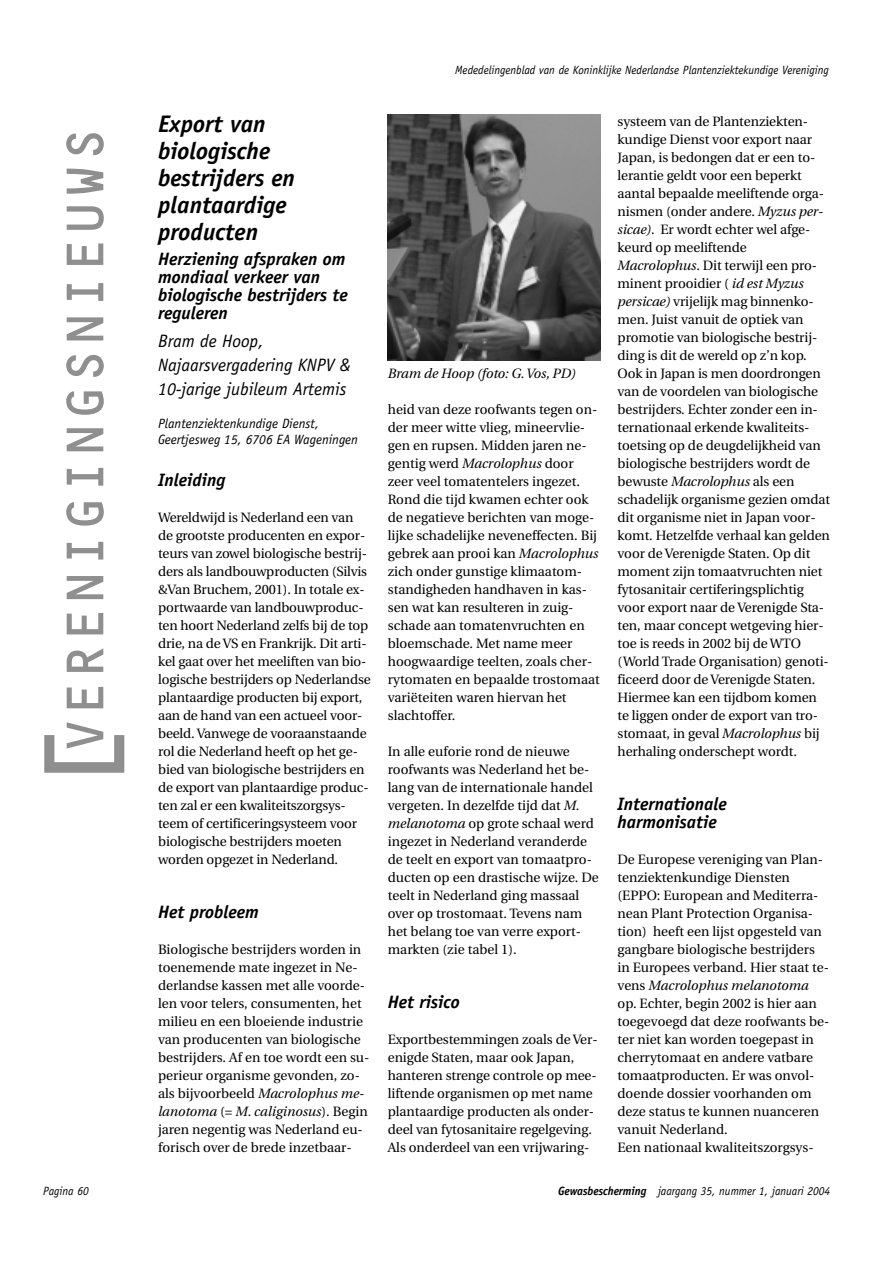
<style>
.page{position:relative;width:893px;height:1262px;background:#fff}
.page>*{position:absolute;margin:0;border:0;box-sizing:border-box;transform-origin:0 0}
.t1{font:108px "OCR C Regular";color:#8f8f8f;scale:.95 1}
.t2{font:54px "OCR C Regular";color:#8f8f8f;scale:.95 1}
.t3{font:italic 700 24px/27px "Officina Sans";color:#000}
.t4{font:italic 700 18px/18px "Officina Sans";color:#000}
.t5{font:italic 18px/24px "Officina Sans";color:#000}
.t6{font:13.5px/18px "Utopia";letter-spacing:-.005em;color:#000}
.t7{font:italic 13.5px/16.5px "Officina Sans";color:#000}
.t8{font:italic 13.5px "Utopia";color:#000}
.t9{font:italic 12px "Officina Sans";color:#000;scale:.95 1}
.s1{font-style:italic}
.s2{font-weight:700}
</style>
<div class="page">
<img style="left:388px;top:115px;width:212px;height:245px">
<h2 class="t2" style="left:66px;top:754px;width:662px;rotate:-90deg">VERENIGINGSNIEUWS</h2>
<h1 class="t1" style="left:51px;top:790px;width:79px;rotate:-90deg">[</h1>
<h3 class="t3" style="left:158px;top:113px;width:138px">Export van biologische bestrijders en plantaardige producten</h3>
<h3 class="t4" style="left:158px;top:251px;width:191px">Herziening afspraken om mondiaal verkeer van biologische bestrijders te reguleren</h3>
<h3 class="t5" style="left:158px;top:330px;width:194px">Bram de Hoop,<br>Najaarsvergadering KNPV &amp;<br>10-jarige jubileum Artemis</h3>
<p class="t7" style="left:158px;top:416px;width:201px">Plantenziektenkundige Dienst,<br>Geertjesweg 15, 6706 EA Wageningen</p>
<h3 class="t4" style="left:158px;top:472px;width:69px">Inleiding</h3>
<p class="t6" style="left:158px;top:510px;width:214px">Wereldwijd is Nederland een van de grootste producenten en expor&shy;teurs van zowel biologische bestrij&shy;ders als landbouwproducten (Silvis &amp;Van Bruchem, 2001). In totale ex&shy;portwaarde van landbouwproduc&shy;ten hoort Nederland zelfs bij de top drie, na de VS en Frankrijk. Dit arti&shy;kel gaat over het meeliften van bio&shy;logische bestrijders op Nederlandse plantaardige producten bij export, aan de hand van een actueel voor&shy;beeld. Vanwege de vooraanstaande rol die Nederland heeft op het ge&shy;bied van biologische bestrijders en de export van plantaardige produc&shy;ten zal er een kwaliteitszorgsys&shy;teem of certificeringsysteem voor biologische bestrijders moeten worden opgezet in Nederland.</p>
<h3 class="t4" style="left:158px;top:904px;width:102px">Het probleem</h3>
<p class="t6" style="left:158px;top:942px;width:213px">Biologische bestrijders worden in toenemende mate ingezet in Ne&shy;derlandse kassen met alle voorde&shy;len voor telers, consumenten, het milieu en een bloeiende industrie van producenten van biologische bestrijders. Af en toe wordt een su&shy;perieur organisme gevonden, zo&shy;als bijvoorbeeld <span class="s1">Macrolophus me&shy;lanotoma</span> (= <span class="s1">M. caliginosus</span>). Begin jaren negentig was Nederland eu&shy;forisch over de brede inzetbaar-</p>
<p class="t9" style="left:455px;top:65px;width:394px">Mededelingenblad van de Koninklijke Nederlandse Plantenziektekundige Vereniging</p>
<p class="t8" style="left:388px;top:368px;width:189px">Bram de Hoop (foto: G. Vos, PD)</p>
<p class="t6" style="left:388px;top:402px;width:213px">heid van deze roofwants tegen on&shy;der meer witte vlieg, mineervlie&shy;gen en rupsen. Midden jaren ne&shy;gentig werd <span class="s1">Macrolophus</span> door zeer veel tomatentelers ingezet.<br>Rond die tijd kwamen echter ook de negatieve berichten van moge&shy;lijke schadelijke neveneffecten. Bij gebrek aan prooi kan <span class="s1">Macrolophus </span>zich onder gunstige klimaatom&shy;standigheden handhaven in kas&shy;sen wat kan resulteren in zuig&shy;schade aan tomatenvruchten en bloemschade. Met name meer hoogwaardige teelten, zoals cher&shy;rytomaten en bepaalde trostomaat variëteiten waren hiervan het slachtoffer.</p>
<p class="t6" style="left:388px;top:744px;width:212px">In alle euforie rond de nieuwe roofwants was Nederland het be&shy;lang van de internationale handel vergeten. In dezelfde tijd dat <span class="s1">M. melanotoma</span> op grote schaal werd ingezet in Nederland veranderde de teelt en export van tomaatpro&shy;ducten op een drastische wijze. De teelt in Nederland ging massaal over op trostomaat. Tevens nam het belang toe van verre export&shy;markten (zie tabel 1).</p>
<h3 class="t4" style="left:388px;top:994px;width:73px">Het risico</h3>
<p class="t6" style="left:388px;top:1032px;width:211px">Exportbestemmingen zoals de Ver&shy;enigde Staten, maar ook Japan, hanteren strenge controle op mee&shy;liftende organismen op met name plantaardige producten als onder&shy;deel van fytosanitaire regelgeving.<br>Als onderdeel van een vrijwaring-</p>
<p class="t6" style="left:617px;top:114px;width:214px">systeem van de Plantenziekten&shy;kundige Dienst voor export naar<br>Japan, is bedongen dat er een to&shy;lerantie geldt voor een beperkt aantal bepaalde meeliftende orga&shy;nismen (onder andere. <span class="s1">Myzus per&shy;sicae)</span>. Er wordt echter wel afge&shy;keurd op meeliftende<br><span class="s1">Macrolophus</span>. Dit terwijl een pro&shy;minent prooidier ( <span class="s1">id est Myzus persicae)</span> vrijelijk mag binnenko&shy;men. Juist vanuit de optiek van promotie van biologische bestrij&shy;ding is dit de wereld op z’n kop.<br>Ook in Japan is men doordrongen van de voordelen van biologische bestrijders. Echter zonder een in&shy;ternationaal erkende kwaliteits&shy;toetsing op de deugdelijkheid van biologische bestrijders wordt de bewuste <span class="s1">Macrolophus</span> als een schadelijk organisme gezien omdat dit organisme niet in Japan voor&shy;komt. Hetzelfde verhaal kan gelden voor de Verenigde Staten. Op dit moment zijn tomaatvruchten niet fytosanitair certiferingsplichtig voor export naar de Verenigde Sta&shy;ten, maar concept wetgeving hier&shy;toe is reeds in 2002 bij de WTO (World Trade Organisation) genoti&shy;ficeerd door de Verenigde Staten.<br>Hiermee kan een tijdbom komen te liggen onder de export van tro&shy;stomaat, in geval <span class="s1">Macrolophus</span> bij herhaling onderschept wordt.</p>
<h3 class="t4" style="left:617px;top:796px;width:111px">Internationale harmonisatie</h3>
<p class="t6" style="left:617px;top:852px;width:213px">De Europese vereniging van Plan&shy;tenziektenkundige Diensten (EPPO: European and Mediterra&shy;nean Plant Protection Organisa&shy;tion) heeft een lijst opgesteld van gangbare biologische bestrijders in Europees verband. Hier staat te&shy;vens <span class="s1">Macrolophus melanotoma </span>op. Echter, begin 2002 is hier aan toegevoegd dat deze roofwants be&shy;ter niet kan worden toegepast in cherrytomaat en andere vatbare tomaatproducten. Er was onvol&shy;doende dossier voorhanden om deze status te kunnen nuanceren vanuit Nederland.<br>Een nationaal kwaliteitszorgsys-</p>
<p class="t9" style="left:43px;top:1186px;width:49px">Pagina 60</p>
<p class="t9" style="left:558px;top:1186px;width:288px"><span class="s2">Gewasbescherming</span> jaargang 35, nummer 1, januari 2004</p>
</div>
